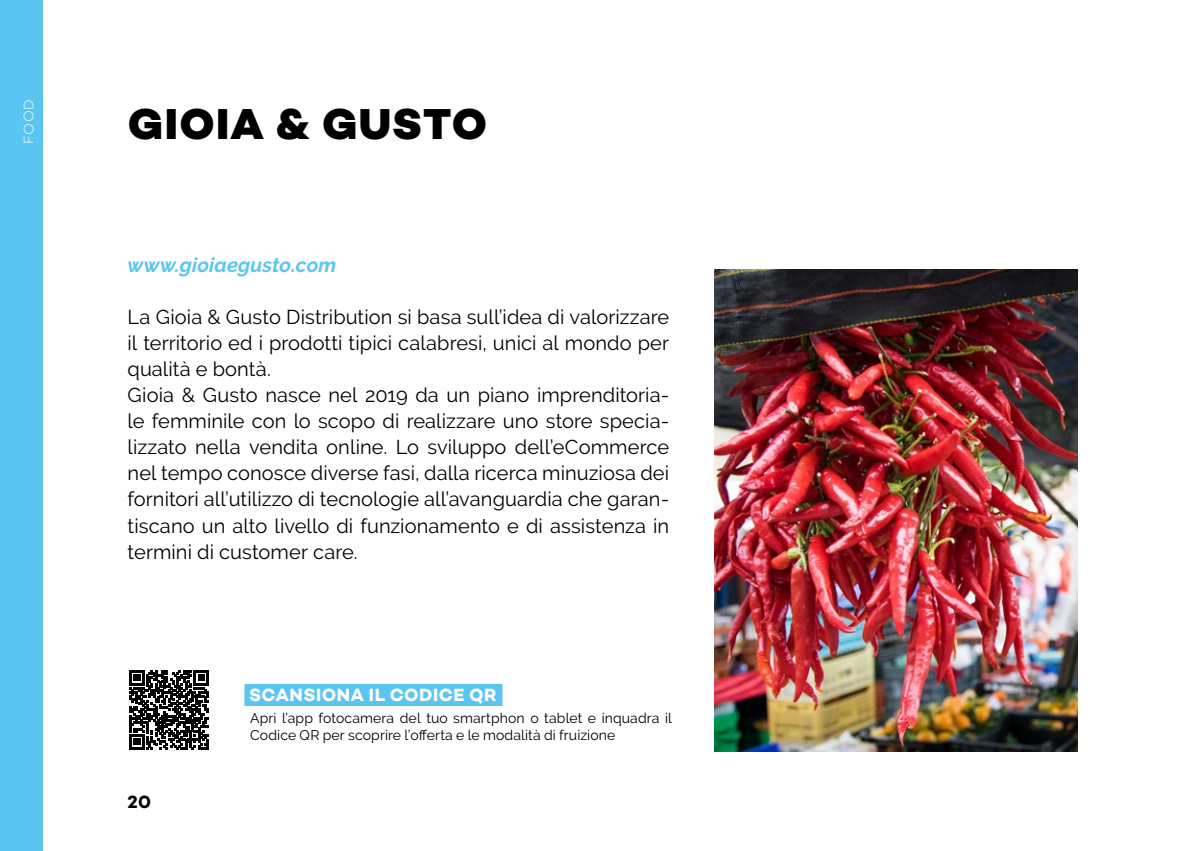
<style>
.page{position:relative;width:1191px;height:851px;background:#fff}
.page>*{position:absolute;margin:0;border:0;box-sizing:border-box;transform-origin:0 0}
.titolo{font:800 44px "Campton";letter-spacing:.025em;color:#000}
.tetso{font:20px/26px "Raleway";letter-spacing:.005em;color:#000;text-align:justify}
.sito_internet{font:italic 700 20px "Raleway";letter-spacing:.01em;color:#5bc5f2}
.scan{font:700 18px "Campton";letter-spacing:.025em;color:#fff}
.t1{font:700 18px "Campton";color:#000}
.fotografo{font:14px/16.8px "Raleway";letter-spacing:.01em;color:#000}
.t2{font:300 14px "Campton";color:#fff}
</style>
<div class="page">
<div style="left:0;top:0;width:43px;height:850px;background:#5bc5f2"></div>
<img style="left:714px;top:269px;width:363px;height:482px">
<svg style="left:129px;top:670px;width:80px;height:79px"></svg>
<div style="left:244px;top:683px;width:258px;height:22px;background:#5bc5f2"></div>
<p class="t2" style="left:20px;top:143px;width:46px;rotate:-90deg">food</p>
<p class="titolo" style="left:128px;top:96px;width:361px">GIOIA &amp; GUSTO</p>
<p class="sito_internet" style="left:128px;top:254px;width:210px">www.gioiaegusto.com</p>
<p class="tetso" style="left:128px;top:304px;width:543px">La Gioia &amp; Gusto Distribution si basa sull’idea di valorizzare il territorio ed i prodotti tipici calabresi, unici al mondo per qualità e bontà.</p>
<p class="tetso" style="left:128px;top:382px;width:543px">Gioia &amp; Gusto nasce nel 2019 da un piano imprenditoria&shy;le femminile con lo scopo di realizzare uno store specia&shy;lizzato nella vendita online. Lo sviluppo dell’eCommerce nel tempo conosce diverse fasi, dalla ricerca minuziosa dei fornitori all’utilizzo di tecnologie all’avanguardia che garan&shy;tiscano un alto livello di funzionamento e di assistenza in termini di customer care.</p>
<p class="t1" style="left:128px;top:790px;width:25px">20</p>
<p class="scan" style="left:249px;top:683px;width:249px">SCANSIONA IL CODICE QR</p>
<p class="fotografo" style="left:250px;top:709px;width:423px">Apri l’app fotocamera del tuo smartphon o tablet e inquadra il<br>Codice QR per scoprire l’offerta e le modalità di fruizione</p>
</div>
